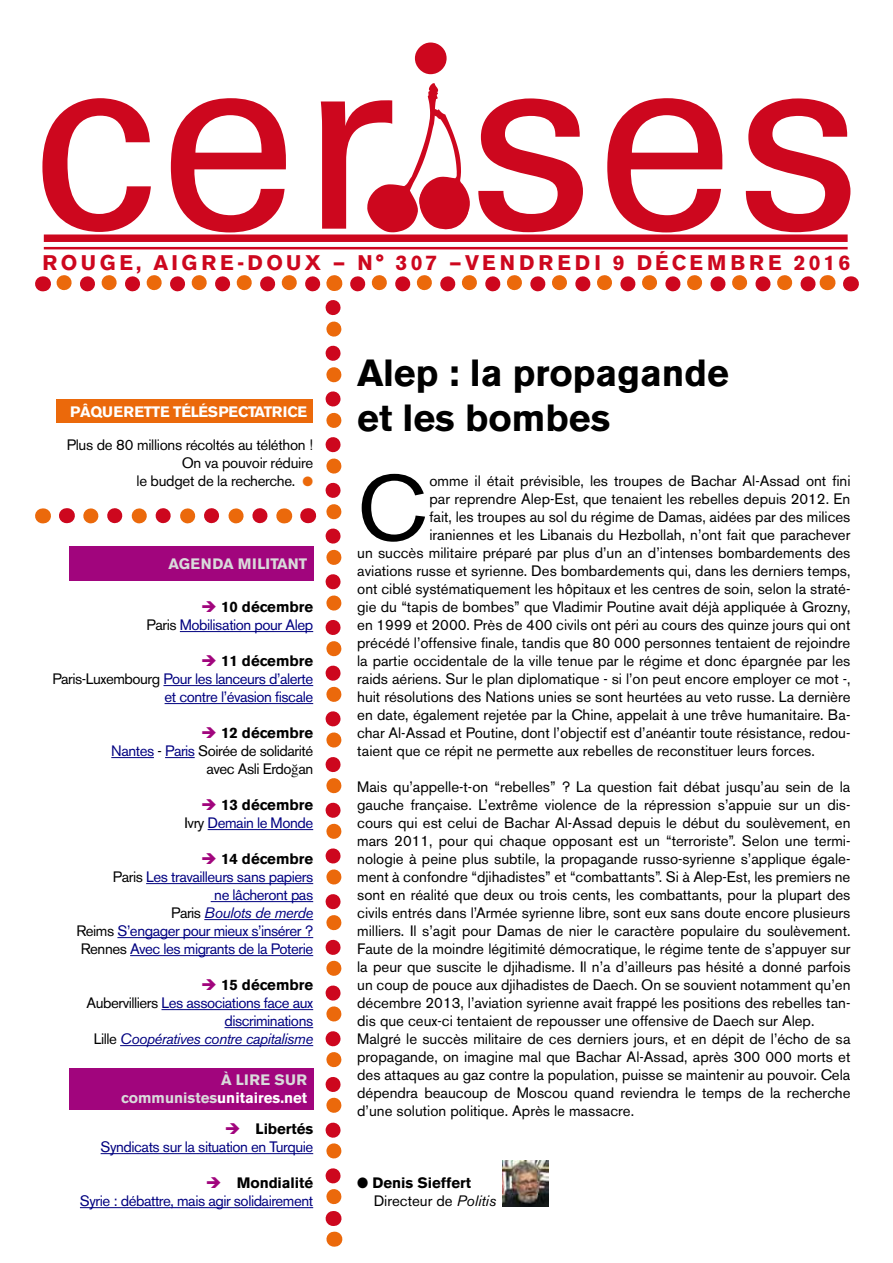
<style>
.page{position:relative;width:893px;height:1263px;background:#fff}
.page>*{position:absolute;margin:0;border:0;box-sizing:border-box;transform-origin:0 0}
.t1{font:91.5px "Akzidenz Grotesk BE";color:#000}
.t2{font:700 37.5px/45px "Akzidenz Grotesk BE";color:#000}
.t3{font:700 21px "Akzidenz Grotesk BE";letter-spacing:.17em;color:#cd071e}
.t4{font:15px/18px "Akzidenz Grotesk BE";color:#000}
.t5{font:15px/18px "Akzidenz Grotesk BE";letter-spacing:-.03em;color:#000080;text-align:right}
.t6{font:15px/18px "Akzidenz Grotesk BE";letter-spacing:-.02em;color:#000;text-align:right}
.t7{font:15px/18px "Akzidenz Grotesk BE";letter-spacing:-.03em;color:#000;text-align:right}
.t8{font:700 15px/18px "Akzidenz Grotesk BE";color:#d9dadb;text-align:right}
.t9{font:700 15px/18px "Akzidenz Grotesk BE";color:#000}
.t10{font:700 15px "Akzidenz Grotesk BE";letter-spacing:-.02em;color:#fff}
.s1{color:#eb690b}
.s2{color:#a1057d}
.s3{font-weight:700;color:#000}
.s4{color:#000}
.s5{font-weight:700}
.s6{color:#000080}
.s7{font-family:"Times"}
.s8{font-style:italic}
.s9{color:#fff}
.s10{font-weight:400}
.s11{font-weight:400;font-style:italic}
</style>
<div class="page">
<svg style="left:326px;top:307px;width:15px;height:919px"></svg>
<svg style="left:334px;top:1232px;width:1px;height:15px"></svg>
<svg style="left:43px;top:276px;width:1px;height:15px"></svg>
<svg style="left:850px;top:276px;width:1px;height:15px"></svg>
<svg style="left:64px;top:275px;width:764px;height:16px"></svg>
<svg style="left:66px;top:508px;width:1px;height:15px"></svg>
<svg style="left:308px;top:508px;width:1px;height:15px"></svg>
<svg style="left:43px;top:508px;width:1px;height:15px"></svg>
<svg style="left:91px;top:508px;width:194px;height:15px"></svg>
<div style="left:57px;top:399px;width:256px;height:24px;background:#eb690b"></div>
<hr style="left:180px;top:631px;width:133px;height:1px;background:#000080">
<hr style="left:163px;top:685px;width:150px;height:1px;background:#000080">
<hr style="left:165px;top:703px;width:148px;height:1px;background:#000080">
<hr style="left:111px;top:757px;width:43px;height:1px;background:#000080">
<hr style="left:165px;top:757px;width:30px;height:1px;background:#000080">
<hr style="left:208px;top:829px;width:105px;height:1px;background:#000080">
<hr style="left:146px;top:883px;width:167px;height:1px;background:#000080">
<hr style="left:211px;top:901px;width:102px;height:1px;background:#000080">
<hr style="left:204px;top:919px;width:109px;height:1px;background:#000080">
<hr style="left:117px;top:937px;width:196px;height:1px;background:#000080">
<hr style="left:130px;top:955px;width:183px;height:1px;background:#000080">
<hr style="left:161px;top:1009px;width:152px;height:1px;background:#000080">
<hr style="left:225px;top:1027px;width:88px;height:1px;background:#000080">
<hr style="left:120px;top:1045px;width:193px;height:1px;background:#000080">
<hr style="left:101px;top:1153px;width:212px;height:1px;background:#000080">
<hr style="left:80px;top:1207px;width:233px;height:1px;background:#000080">
<div style="left:69px;top:546px;width:244px;height:35px;background:#a1057d"></div>
<div style="left:69px;top:1068px;width:244px;height:41px;background:#a1057d"></div>
<svg style="left:415px;top:43px;width:32px;height:31px"></svg>
<svg style="left:43px;top:98px;width:108px;height:134px"></svg>
<svg style="left:171px;top:98px;width:115px;height:134px"></svg>
<svg style="left:321px;top:83px;width:149px;height:149px"></svg>
<svg style="left:478px;top:98px;width:105px;height:134px"></svg>
<svg style="left:607px;top:98px;width:116px;height:134px"></svg>
<svg style="left:746px;top:98px;width:104px;height:134px"></svg>
<div style="left:44px;top:235px;width:804px;height:7px;background:#cd071e"></div>
<hr style="left:44px;top:247px;width:804px;height:2px;background:#cd071e">
<img style="left:502px;top:1160px;width:47px;height:46px">
<h3 class="t3" style="left:43px;top:251px;width:809px">ROUGE, AIGRE-DOUX — N° 307 —VENDREDI 9 DÉCEMBRE 2016</h3>
<p class="t10" style="left:70px;top:403px;width:238px">PÂQUERETTE TÉLÉSPECTATRICE</p>
<p class="t6" style="left:67px;top:436px;width:248px">Plus de 80 millions récoltés au téléthon !<br>On va pouvoir réduire<br>le budget de la recherche. <span class="s1">●</span></p>
<p class="t8" style="left:168px;top:555px;width:140px">AGENDA MILITANT</p>
<p class="t5" style="left:147px;top:598px;width:168px"><span class="s2">➔</span> <span class="s3">10 décembre<br></span><span class="s4">Paris</span> Mobilisation pour Alep</p>
<p class="t5" style="left:52px;top:652px;width:262px"><span class="s2">➔</span> <span class="s3">11 décembre<br></span><span class="s4">Paris-Luxembourg</span> Pour les lanceurs d’alerte et contre l’évasion fiscale</p>
<p class="t7" style="left:111px;top:724px;width:203px"><span class="s2">➔</span> <span class="s5">12 décembre<br></span><span class="s6">Nantes</span> - <span class="s6">Paris</span> Soirée de solidarité avec Asli Erdo<span class="s7">ğ</span>an</p>
<p class="t5" style="left:185px;top:796px;width:130px"><span class="s2">➔</span> <span class="s3">13 décembre<br></span><span class="s4">Ivry</span> Demain le Monde</p>
<p class="t5" style="left:76px;top:850px;width:238px"><span class="s2">➔</span> <span class="s3">14 décembre<br></span><span class="s4">Paris</span> Les travailleurs sans papiers<br>ne lâcheront pas<br><span class="s4">Paris</span> <span class="s8">Boulots de merde<br></span><span class="s4">Reims</span> S’engager pour mieux s’insérer ?<br><span class="s4">Rennes</span> Avec les migrants de la Poterie</p>
<p class="t5" style="left:87px;top:976px;width:228px"><span class="s2">➔</span> <span class="s3">15 décembre<br></span><span class="s4">Aubervilliers</span> Les associations face aux discriminations<br><span class="s4">Lille</span> <span class="s8">Coopératives contre capitalisme</span></p>
<p class="t8" style="left:121px;top:1071px;width:187px">À LIRE SUR communistes<span class="s9">unitaires.net</span></p>
<p class="t5" style="left:101px;top:1120px;width:214px"><span class="s2">➔</span> <span class="s3">Libertés<br></span>Syndicats sur la situation en Turquie</p>
<p class="t5" style="left:80px;top:1174px;width:235px"><span class="s2">➔</span> <span class="s3">Mondialité<br></span>Syrie : débattre, mais agir solidairement</p>
<h2 class="t2" style="left:357px;top:351px;width:373px">Alep : la propagande et les bombes</h2>
<h1 class="t1" style="left:357px;top:454px;width:70px">C</h1>
<p class="t4" style="left:429px;top:472px;width:422px">omme il était prévisible, les troupes de Bachar Al-Assad ont fini</p>
<p class="t4" style="left:429px;top:490px;width:422px">par reprendre Alep-Est, que tenaient les rebelles depuis 2012. En</p>
<p class="t4" style="left:429px;top:508px;width:422px">fait, les troupes au sol du régime de Damas, aidées par des milices</p>
<p class="t4" style="left:429px;top:526px;width:422px">iraniennes et les Libanais du Hezbollah, n’ont fait que parachever</p>
<p class="t4" style="left:357px;top:544px;width:495px">un succès militaire préparé par plus d’un an d’intenses bombardements des</p>
<p class="t4" style="left:357px;top:562px;width:495px">aviations russe et syrienne. Des bombardements qui, dans les derniers temps,</p>
<p class="t4" style="left:357px;top:580px;width:495px">ont ciblé systématiquement les hôpitaux et les centres de soin, selon la straté-</p>
<p class="t4" style="left:357px;top:598px;width:495px">gie du “tapis de bombes” que Vladimir Poutine avait déjà appliquée à Grozny,</p>
<p class="t4" style="left:357px;top:616px;width:495px">en 1999 et 2000. Près de 400 civils ont péri au cours des quinze jours qui ont</p>
<p class="t4" style="left:357px;top:634px;width:495px">précédé l’offensive finale, tandis que 80 000 personnes tentaient de rejoindre</p>
<p class="t4" style="left:357px;top:652px;width:495px">la partie occidentale de la ville tenue par le régime et donc épargnée par les</p>
<p class="t4" style="left:357px;top:670px;width:495px">raids aériens. Sur le plan diplomatique - si l’on peut encore employer ce mot -,</p>
<p class="t4" style="left:357px;top:688px;width:495px">huit résolutions des Nations unies se sont heurtées au veto russe. La dernière</p>
<p class="t4" style="left:357px;top:706px;width:495px">en date, également rejetée par la Chine, appelait à une trêve humanitaire. Ba-</p>
<p class="t4" style="left:357px;top:724px;width:495px">char Al-Assad et Poutine, dont l’objectif est d’anéantir toute résistance, redou-</p>
<p class="t4" style="left:357px;top:742px;width:459px">taient que ce répit ne permette aux rebelles de reconstituer leurs forces.</p>
<p class="t4" style="left:357px;top:778px;width:495px">Mais qu’appelle-t-on “rebelles” ? La question fait débat jusqu’au sein de la gauche française. L’extrême violence de la répression s’appuie sur un dis&shy;cours qui est celui de Bachar Al-Assad depuis le début du soulèvement, en mars 2011, pour qui chaque opposant est un “terroriste”. Selon une termi&shy;nologie à peine plus subtile, la propagande russo-syrienne s’applique égale&shy;ment à confondre “djihadistes” et “combattants”. Si à Alep-Est, les premiers ne sont en réalité que deux ou trois cents, les combattants, pour la plupart des civils entrés dans l’Armée syrienne libre, sont eux sans doute encore plusieurs milliers. Il s’agit pour Damas de nier le caractère populaire du soulèvement.<br>Faute de la moindre légitimité démocratique, le régime tente de s’appuyer sur la peur que suscite le djihadisme. Il n’a d’ailleurs pas hésité a donné parfois un coup de pouce aux djihadistes de Daech. On se souvient notamment qu’en décembre 2013, l’aviation syrienne avait frappé les positions des rebelles tan&shy;dis que ceux-ci tentaient de repousser une offensive de Daech sur Alep.<br>Malgré le succès militaire de ces derniers jours, et en dépit de l’écho de sa propagande, on imagine mal que Bachar Al-Assad, après 300 000 morts et des attaques au gaz contre la population, puisse se maintenir au pouvoir. Cela dépendra beaucoup de Moscou quand reviendra le temps de la recherche d’une solution politique. Après le massacre.</p>
<p class="t9" style="left:374px;top:1174px;width:124px;text-indent:-17px">● Denis Sieffert<br><span class="s10">Directeur de</span> <span class="s11">Politis</span></p>
</div>
